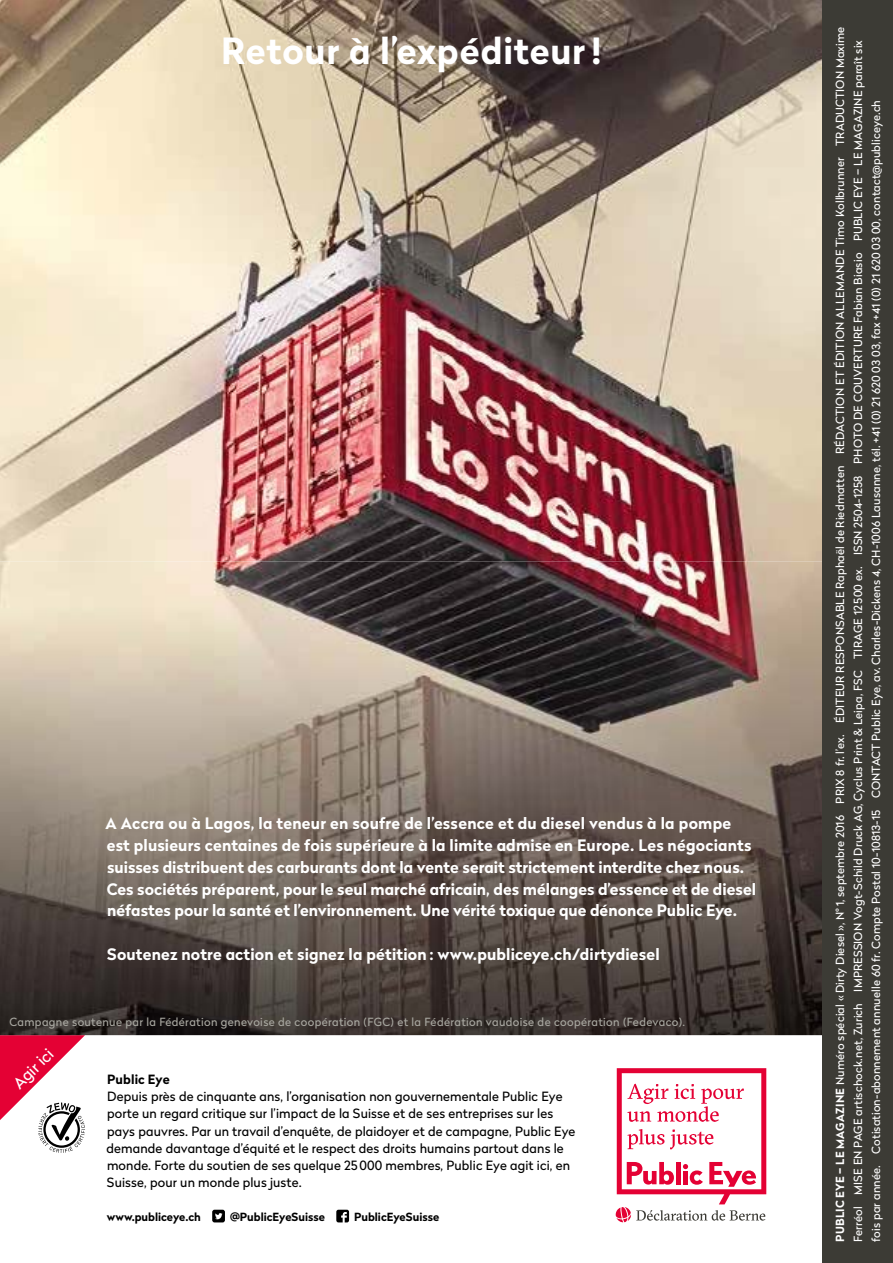
<style>
.page{position:relative;width:893px;height:1263px;background:#fff}
.page>*{position:absolute;margin:0;border:0;box-sizing:border-box;transform-origin:0 0}
.t1{font:700 36px "Radikal";letter-spacing:.02em;color:#fff}
.t2{font:700 15.75px/21.8px "Radikal";color:#fff}
.t3{font:15.75px "Radikal";color:#fff}
.t4{font:12.75px/17.2px "Radikal";letter-spacing:.01em;color:#000}
.t5{font:700 12.75px "Radikal";color:#000}
.t6{font:11.25px/18px "Radikal";letter-spacing:.01em;color:#fff}
.t7{font:11.25px "Radikal";letter-spacing:.03em;color:#a8a7a0}
.t8{font:700 11.25px "Radikal";color:#000}
.s1{font-weight:700}
</style>
<div class="page">
<img style="left:0;top:0;width:823px;height:561px">
<svg style="left:0;top:1036px;width:85px;height:117px"></svg>
<img style="left:0;top:561px;width:823px;height:474px">
<img style="left:0;top:1035px;width:85px;height:1px">
<div style="left:823px;top:0;width:70px;height:1263px;background:#3c3b35"></div>
<svg style="left:212px;top:1210px;width:13px;height:12px"></svg>
<svg style="left:336px;top:1210px;width:13px;height:12px"></svg>
<svg style="left:616px;top:1068px;width:150px;height:154px"></svg>
<h1 class="t1" style="left:221px;top:25px;width:382px">Retour à l’expéditeur !</h1>
<p class="t2" style="left:105px;top:812px;width:652px">A Accra ou à Lagos, la teneur en soufre de l’essence et du diesel vendus à la pompe est plusieurs centaines de fois supérieure à la limite admise en Europe. Les négociants suisses distribuent des carburants dont la vente serait strictement interdite chez nous.<br>Ces sociétés préparent, pour le seul marché africain, des mélanges d’essence et de diesel néfastes pour la santé et l’environnement. Une vérité toxique que dénonce Public Eye.</p>
<h2 class="t2" style="left:107px;top:942px;width:554px">Soutenez notre action et signez la pétition : www.publiceye.ch/dirtydiesel</h2>
<p class="t7" style="left:10px;top:1013px;width:677px">Campagne soutenue par la Fédération genevoise de coopération (FGC) et la Fédération vaudoise de coopération (Fedevaco).</p>
<h2 class="t3" style="left:8px;top:1078px;width:51px;rotate:-45deg">Agir ici</h2>
<p class="t5" style="left:107px;top:1070px;width:64px">Public Eye</p>
<p class="t4" style="left:107px;top:1087px;width:470px">Depuis près de cinquante ans, l’organisation non gouvernementale Public Eye porte un regard critique sur l’impact de la Suisse et de ses entreprises sur les pays pauvres. Par un travail d’enquête, de plaidoyer et de campagne, Public Eye demande davantage d’équité et le respect des droits humains partout dans le monde. Forte du soutien de ses quelque 25000 membres, Public Eye agit ici, en Suisse, pour un monde plus juste.</p>
<p class="t8" style="left:107px;top:1209px;width:96px">www.publiceye.ch</p>
<p class="t8" style="left:230px;top:1209px;width:96px">@PublicEyeSuisse</p>
<p class="t8" style="left:354px;top:1209px;width:87px">PublicEyeSuisse</p>
<p class="t6" style="left:831px;top:1242px;width:1216px;rotate:-90deg"><span class="s1">PUBLIC EYE – LE MAGAZINE</span> Numéro spécial « Dirty Diesel », N°1, septembre 2016 PRIX 8 fr. l’ex. ÉDITEUR RESPONSABLE Raphaël de Riedmatten RÉDACTION ET ÉDITION ALLEMANDE Timo Kollbrunner TRADUCTION Maxime<br>Ferréol MISE EN PAGE artischock.net, Zurich IMPRESSION Vogt-Schild Druck AG, Cyclus Print &amp; Leipa, FSC TIRAGE 12 500 ex. ISSN 2504-1258 PHOTO DE COUVERTURE Fabian Biasio PUBLIC EYE – LE MAGAZINE paraît six fois par année. Cotisation-abonnement annuelle 60 fr. Compte Postal 10-10813-15 CONTACT Public Eye, av. Charles-Dickens 4, CH-1006 Lausanne, tél. +41 (0) 21 620 03 03, fax +41 (0) 21 620 03 00, contact@publiceye.ch</p>
</div>
